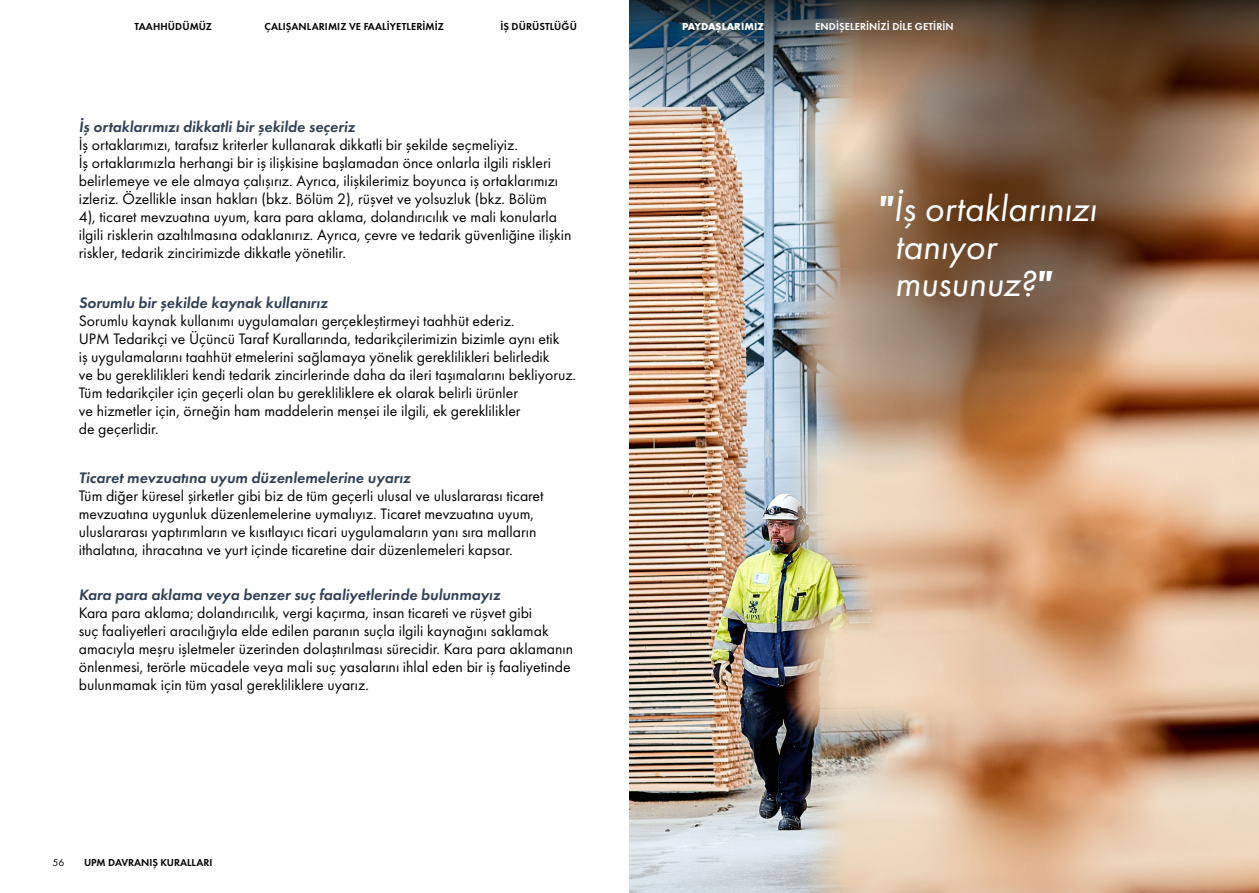
<style>
.page{position:relative;width:1259px;height:893px;background:#fff}
.page>*{position:absolute;margin:0;border:0;box-sizing:border-box;transform-origin:0 0}
.t1{font:italic 37.5px/37.5px "Futura PT";color:#fff}
.t2{font:15.75px/18px "Futura PT";color:#000}
.t3{font:italic 600 15.75px "Futura PT";color:#2f4057}
.t4{font:600 10.5px "Futura PT";letter-spacing:.01em;color:#000}
.t5{font:600 10.5px "Futura PT";letter-spacing:.01em;color:#fff}
.t6{font:700 10.5px "Futura PT";letter-spacing:.01em;color:#fff}
.t7{font:10.5px "Futura PT";color:#000}
.s1{font-weight:700}
</style>
<div class="page">
<img style="left:629px;top:145px;width:630px;height:748px">
<img style="left:731px;top:145px;width:528px;height:373px">
<img style="left:629px;top:0;width:630px;height:145px">
<hr style="left:682px;top:36px;width:82px;height:2px;background:#435065">
<p class="t4" style="left:134px;top:20px;width:79px">TAAHHÜDÜMÜZ</p>
<p class="t4" style="left:265px;top:20px;width:181px">ÇALIŞANLARIMIZ VE FAALİYETLERİMİZ</p>
<p class="t4" style="left:500px;top:20px;width:78px">İŞ DÜRÜSTLÜĞÜ</p>
<p class="t3" style="left:79px;top:117px;width:278px">İş ortaklarımızı dikkatli bir şekilde seçeriz</p>
<p class="t2" style="left:79px;top:136px;width:494px">İş ortaklarımızı, tarafsız kriterler kullanarak dikkatli bir şekilde seçmeliyiz.<br>İş ortaklarımızla herhangi bir iş ilişkisine başlamadan önce onlarla ilgili riskleri belirlemeye ve ele almaya çalışırız. Ayrıca, ilişkilerimiz boyunca iş ortaklarımızı izleriz. Özellikle insan hakları (bkz. Bölüm 2), rüşvet ve yolsuzluk (bkz. Bölüm<br>4), ticaret mevzuatına uyum, kara para aklama, dolandırıcılık ve mali konularla ilgili risklerin azaltılmasına odaklanırız. Ayrıca, çevre ve tedarik güvenliğine ilişkin riskler, tedarik zincirimizde dikkatle yönetilir.</p>
<p class="t3" style="left:79px;top:292px;width:250px">Sorumlu bir şekilde kaynak kullanırız</p>
<p class="t2" style="left:79px;top:311px;width:499px">Sorumlu kaynak kullanımı uygulamaları gerçekleştirmeyi taahhüt ederiz.<br>UPM Tedarikçi ve Üçüncü Taraf Kurallarında, tedarikçilerimizin bizimle aynı etik<br>iş uygulamalarını taahhüt etmelerini sağlamaya yönelik gereklilikleri belirledik<br>ve bu gereklilikleri kendi tedarik zincirlerinde daha da ileri taşımalarını bekliyoruz.<br>Tüm tedarikçiler için geçerli olan bu gerekliliklere ek olarak belirli ürünler<br>ve hizmetler için, örneğin ham maddelerin menşei ile ilgili, ek gereklilikler<br>de geçerlidir.</p>
<p class="t3" style="left:79px;top:468px;width:333px">Ticaret mevzuatına uyum düzenlemelerine uyarız</p>
<p class="t2" style="left:79px;top:487px;width:466px">Tüm diğer küresel şirketler gibi biz de tüm geçerli ulusal ve uluslararası ticaret mevzuatına uygunluk düzenlemelerine uymalıyız. Ticaret mevzuatına uyum, uluslararası yaptırımların ve kısıtlayıcı ticari uygulamaların yanı sıra malların ithalatına, ihracatına ve yurt içinde ticaretine dair düzenlemeleri kapsar.</p>
<p class="t3" style="left:79px;top:585px;width:423px">Kara para aklama veya benzer suç faaliyetlerinde bulunmayız</p>
<p class="t2" style="left:79px;top:604px;width:496px">Kara para aklama; dolandırıcılık, vergi kaçırma, insan ticareti ve rüşvet gibi<br>suç faaliyetleri aracılığıyla elde edilen paranın suçla ilgili kaynağını saklamak amacıyla meşru işletmeler üzerinden dolaştırılması sürecidir. Kara para aklamanın önlenmesi, terörle mücadele veya mali suç yasalarını ihlal eden bir iş faaliyetinde bulunmamak için tüm yasal gerekliliklere uyarız.</p>
<p class="t7" style="left:53px;top:856px;width:13px">56</p>
<p class="t4" style="left:84px;top:856px;width:130px">UPM DAVRANIŞ KURALLARI</p>
<p class="t6" style="left:682px;top:20px;width:84px">PAYDAŞLARIMIZ</p>
<p class="t5" style="left:815px;top:20px;width:140px">ENDİŞELERİNİZİ DİLE GETİRİN</p>
<h1 class="t1" style="left:894px;top:190px;width:203px;text-indent:-17px"><span class="s1">"</span>İş ortaklarınızı tanıyor musunuz?<span class="s1">"</span></h1>
</div>
